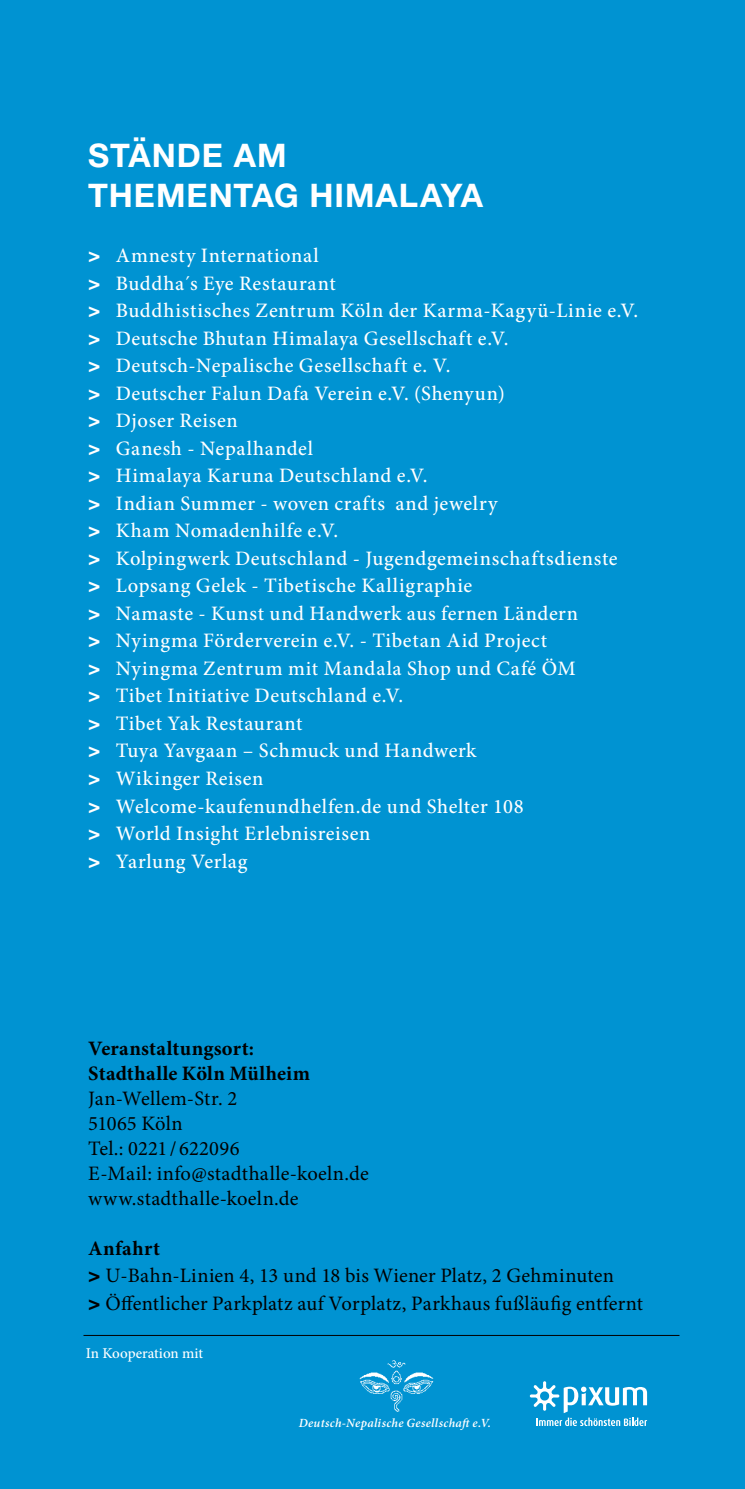
<style>
.page{position:relative;width:745px;height:1489px;background:#fff}
.page>*{position:absolute;margin:0;border:0;box-sizing:border-box;transform-origin:0 0}
.t1{font:700 32.5px/40px "Helvetica Neue LT Std";letter-spacing:.03em;color:#fff}
.t2{font:500 20.5px/27.5px "Minion Pro";letter-spacing:.03em;color:#fff}
.t3{font:20.5px/25px "Minion Pro";letter-spacing:.01em;color:#000}
.t4{font:700 20.5px/25px "Minion Pro";letter-spacing:.005em;color:#000}
.t5{font:500 15px "Minion Pro";color:#fff}
.t6{font:italic 600 12.5px "Minion Pro";letter-spacing:.025em;color:#fff}
.s1{font-family:"Helvetica Neue LT Std";font-weight:700}
.s2{font-weight:700}
</style>
<div class="page">
<div style="left:0;top:0;width:744px;height:1488px;background:#0093d2"></div>
<hr style="left:83px;top:1334px;width:596px;height:1px;background:#000">
<img style="left:359px;top:1360px;width:75px;height:51px">
<svg style="left:529px;top:1381px;width:117px;height:44px"></svg>
<h1 class="t1" style="left:88px;top:135px;width:396px">STÄNDE AM<br>THEMENTAG HIMALAYA</h1>
<p class="t2" style="left:88px;top:242px;width:551px"><span class="s1">&gt;</span> Amnesty International<br><span class="s1">&gt;</span> Buddha´s Eye Restaurant<br><span class="s1">&gt;</span> Buddhistisches Zentrum Köln der Karma-Kagyü-Linie e.V. <span class="s1">&gt;</span> Deutsche Bhutan Himalaya Gesellschaft e.V.<br><span class="s1">&gt;</span> Deutsch-Nepalische Gesellschaft e. V.<br><span class="s1">&gt;</span> Deutscher Falun Dafa Verein e.V. (Shenyun)<br><span class="s1">&gt;</span> Djoser Reisen<br><span class="s1">&gt;</span> Ganesh - Nepalhandel<br><span class="s1">&gt;</span> Himalaya Karuna Deutschland e.V.<br><span class="s1">&gt;</span> Indian Summer - woven crafts and jewelry<br><span class="s1">&gt;</span> Kham Nomadenhilfe e.V.<br><span class="s1">&gt;</span> Kolpingwerk Deutschland - Jugendgemeinschaftsdienste<br><span class="s1">&gt;</span> Lopsang Gelek - Tibetische Kalligraphie<br><span class="s1">&gt;</span> Namaste - Kunst und Handwerk aus fernen Ländern<br><span class="s1">&gt;</span> Nyingma Förderverein e.V. - Tibetan Aid Project<br><span class="s1">&gt;</span> Nyingma Zentrum mit Mandala Shop und Café ÖM<br><span class="s1">&gt;</span> Tibet Initiative Deutschland e.V.<br><span class="s1">&gt;</span> Tibet Yak Restaurant<br><span class="s1">&gt;</span> Tuya Yavgaan – Schmuck und Handwerk<br><span class="s1">&gt;</span> Wikinger Reisen<br><span class="s1">&gt;</span> Welcome-kaufenundhelfen.de und Shelter 108<br><span class="s1">&gt;</span> World Insight Erlebnisreisen<br><span class="s1">&gt;</span> Yarlung Verlag</p>
<p class="t4" style="left:88px;top:1035px;width:223px">Veranstaltungsort:<br>Stadthalle Köln Mülheim</p>
<p class="t3" style="left:88px;top:1085px;width:282px">Jan-Wellem-Str. 2<br>51065 Köln<br>Tel.: 0221 / 622096<br>E-Mail: info@stadthalle-koeln.de www.stadthalle-koeln.de</p>
<p class="t3" style="left:88px;top:1234px;width:556px;line-height:27.5px"><span class="s2">Anfahrt<br></span><span class="s1">&gt;</span> U-Bahn-Linien 4, 13 und 18 bis Wiener Platz, 2 Gehminuten<br><span class="s1">&gt;</span> Öffentlicher Parkplatz auf Vorplatz, Parkhaus fußläufig entfernt</p>
<p class="t5" style="left:86px;top:1342px;width:119px">In Kooperation mit</p>
<p class="t6" style="left:298px;top:1414px;width:194px">Deutsch-Nepalische Gesellschaft e.V.</p>
</div>
